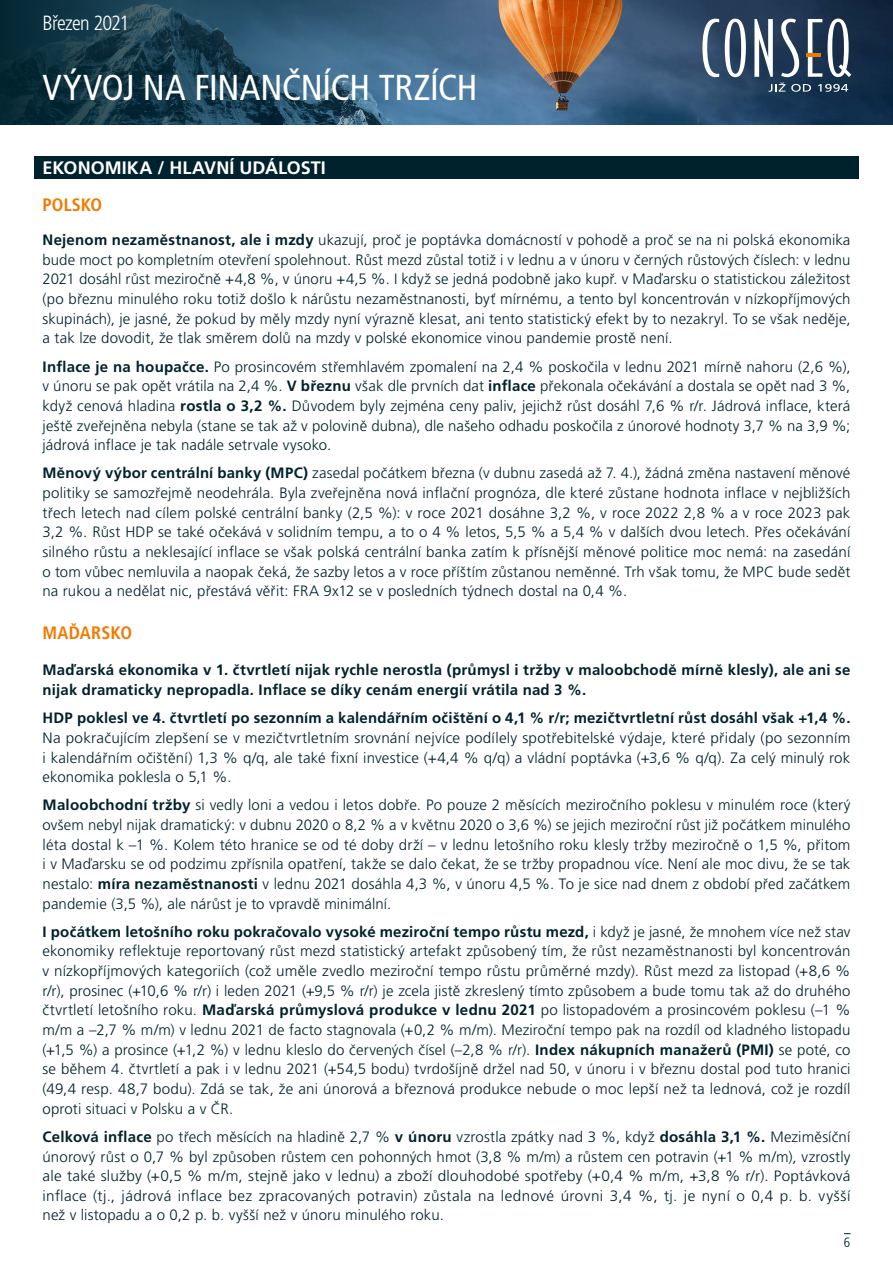
<style>
.page{position:relative;width:893px;height:1263px;background:#fff}
.page>*{position:absolute;margin:0;border:0;box-sizing:border-box;transform-origin:0 0}
.t1{font:condensed 36px "Frutiger LT Pro";letter-spacing:-.01em;color:#fff}
.t2{font:300 condensed 20.55px "Frutiger LT Pro";letter-spacing:-.035em;color:#fff}
.t3{font:700 18px "Frutiger LT Pro";color:#fff}
.t4{font:700 condensed 18px "Frutiger LT Pro";letter-spacing:.005em;color:#f17900}
.t5{font:300 15px/19.6px "Frutiger LT Pro";letter-spacing:.01em;color:#00222c;text-align:justify}
.t6{font:700 15px/19.6px "Frutiger LT Pro";letter-spacing:.015em;color:#00222c}
.t7{font:300 condensed 13.5px "Frutiger LT Pro";color:#00222c}
.s1{font-weight:700}
</style>
<div class="page">
<img style="left:496px;top:0;width:397px;height:124px">
<svg style="left:0;top:0;width:496px;height:124px;background:#294f67"></svg>
<svg style="left:702px;top:19px;width:17px;height:58px"></svg>
<svg style="left:725px;top:19px;width:21px;height:58px"></svg>
<svg style="left:754px;top:19px;width:97px;height:73px"></svg>
<div style="left:34px;top:157px;width:825px;height:22px;background:#00222c"></div>
<h2 class="t2" style="left:43px;top:11px;width:88px">Březen 2021</h2>
<h1 class="t1" style="left:43px;top:67px;width:436px">VÝVOJ NA FINANČNÍCH TRZÍCH</h1>
<p class="t3" style="left:43px;top:157px;width:285px">EKONOMIKA / HLAVNÍ UDÁLOSTI</p>
<p class="t4" style="left:43px;top:194px;width:61px">POLSKO</p>
<p class="t5" style="left:43px;top:230px;width:809px"><span class="s1">Nejenom nezaměstnanost, ale i mzdy</span> ukazují, proč je poptávka domácností v pohodě a proč se na ni polská ekonomika bude moct po kompletním otevření spolehnout. Růst mezd zůstal totiž i v lednu a v únoru v černých růstových číslech: v lednu 2021 dosáhl růst meziročně +4,8 %, v únoru +4,5 %. I když se jedná podobně jako kupř. v Maďarsku o statistickou záležitost (po březnu minulého roku totiž došlo k nárůstu nezaměstnanosti, byť mírnému, a tento byl koncentrován v nízkopříjmových skupinách), je jasné, že pokud by měly mzdy nyní výrazně klesat, ani tento statistický efekt by to nezakryl. To se však neděje, a tak lze dovodit, že tlak směrem dolů na mzdy v polské ekonomice vinou pandemie prostě není.</p>
<p class="t5" style="left:43px;top:357px;width:809px"><span class="s1">Inflace je na houpačce.</span> Po prosincovém střemhlavém zpomalení na 2,4 % poskočila v lednu 2021 mírně nahoru (2,6 %), v únoru se pak opět vrátila na 2,4 %. <span class="s1">V březnu</span> však dle prvních dat <span class="s1">inflace</span> překonala očekávání a dostala se opět nad 3 %, když cenová hladina <span class="s1">rostla o 3,2 %.</span> Důvodem byly zejména ceny paliv, jejichž růst dosáhl 7,6 % r/r. Jádrová inflace, která ještě zveřejněna nebyla (stane se tak až v polovině dubna), dle našeho odhadu poskočila z únorové hodnoty 3,7 % na 3,9 %; jádrová inflace je tak nadále setrvale vysoko.</p>
<p class="t5" style="left:43px;top:463px;width:809px"><span class="s1">Měnový výbor centrální banky (MPC)</span> zasedal počátkem března (v dubnu zasedá až 7. 4.), žádná změna nastavení měnové politiky se samozřejmě neodehrála. Byla zveřejněna nová inflační prognóza, dle které zůstane hodnota inflace v nejbližších třech letech nad cílem polské centrální banky (2,5 %): v roce 2021 dosáhne 3,2 %, v roce 2022 2,8 % a v roce 2023 pak 3,2 %. Růst HDP se také očekává v solidním tempu, a to o 4 % letos, 5,5 % a 5,4 % v dalších dvou letech. Přes očekávání silného růstu a neklesající inflace se však polská centrální banka zatím k přísnější měnové politice moc nemá: na zasedání o tom vůbec nemluvila a naopak čeká, že sazby letos a v roce příštím zůstanou neměnné. Trh však tomu, že MPC bude sedět na rukou a nedělat nic, přestává věřit: FRA 9x12 se v posledních týdnech dostal na 0,4 %.</p>
<p class="t4" style="left:43px;top:622px;width:91px">MAĎARSKO</p>
<p class="t6" style="left:43px;top:660px;width:809px">Maďarská ekonomika v 1. čtvrtletí nijak rychle nerostla (průmysl i tržby v maloobchodě mírně klesly), ale ani se nijak dramaticky nepropadla. Inflace se díky cenám energií vrátila nad 3 %.</p>
<p class="t6" style="left:43px;top:708px;width:809px">HDP poklesl ve 4. čtvrtletí po sezonním a kalendářním očištění o 4,1 % r/r; mezičtvrtletní růst dosáhl však +1,4 %.</p>
<p class="t5" style="left:43px;top:728px;width:809px">Na pokračujícím zlepšení se v mezičtvrtletním srovnání nejvíce podílely spotřebitelské výdaje, které přidaly (po sezonním i kalendářním očištění) 1,3 % q/q, ale také fixní investice (+4,4 % q/q) a vládní poptávka (+3,6 % q/q). Za celý minulý rok ekonomika poklesla o 5,1 %.</p>
<p class="t5" style="left:43px;top:795px;width:809px"><span class="s1">Maloobchodní tržby</span> si vedly loni a vedou i letos dobře. Po pouze 2 měsících meziročního poklesu v minulém roce (který ovšem nebyl nijak dramatický: v dubnu 2020 o 8,2 % a v květnu 2020 o 3,6 %) se jejich meziroční růst již počátkem minulého léta dostal k –1 %. Kolem této hranice se od té doby drží – v lednu letošního roku klesly tržby meziročně o 1,5 %, přitom i v Maďarsku se od podzimu zpřísnila opatření, takže se dalo čekat, že se tržby propadnou více. Není ale moc divu, že se tak nestalo: <span class="s1">míra nezaměstnanosti</span> v lednu 2021 dosáhla 4,3 %, v únoru 4,5 %. To je sice nad dnem z období před začátkem pandemie (3,5 %), ale nárůst je to vpravdě minimální.</p>
<p class="t5" style="left:43px;top:922px;width:809px"><span class="s1">I počátkem letošního roku pokračovalo vysoké meziroční tempo růstu mezd,</span> i když je jasné, že mnohem více než stav ekonomiky reflektuje reportovaný růst mezd statistický artefakt způsobený tím, že růst nezaměstnanosti byl koncentrován v nízkopříjmových kategoriích (což uměle zvedlo meziroční tempo růstu průměrné mzdy). Růst mezd za listopad (+8,6 % r/r), prosinec (+10,6 % r/r) i leden 2021 (+9,5 % r/r) je zcela jistě zkreslený tímto způsobem a bude tomu tak až do druhého čtvrtletí letošního roku. <span class="s1">Maďarská průmyslová produkce v lednu 2021</span> po listopadovém a prosincovém poklesu (–1 % m/m a –2,7 % m/m) v lednu 2021 de facto stagnovala (+0,2 % m/m). Meziroční tempo pak na rozdíl od kladného listopadu (+1,5 %) a prosince (+1,2 %) v lednu kleslo do červených čísel (–2,8 % r/r). <span class="s1">Index nákupních manažerů (PMI)</span> se poté, co se během 4. čtvrtletí a pak i v lednu 2021 (+54,5 bodu) tvrdošíjně držel nad 50, v únoru i v březnu dostal pod tuto hranici (49,4 resp. 48,7 bodu). Zdá se tak, že ani únorová a březnová produkce nebude o moc lepší než ta lednová, což je rozdíl oproti situaci v Polsku a v ČR.</p>
<p class="t5" style="left:43px;top:1127px;width:810px"><span class="s1">Celková inflace</span> po třech měsících na hladině 2,7 % <span class="s1">v únoru</span> vzrostla zpátky nad 3 %, když <span class="s1">dosáhla 3,1 %.</span> Meziměsíční únorový růst o 0,7 % byl způsoben růstem cen pohonných hmot (3,8 % m/m) a růstem cen potravin (+1 % m/m), vzrostly ale také služby (+0,5 % m/m, stejně jako v lednu) a zboží dlouhodobé spotřeby (+0,4 % m/m, +3,8 % r/r). Poptávková inflace (tj., jádrová inflace bez zpracovaných potravin) zůstala na lednové úrovni 3,4 %, tj. je nyní o 0,4 p. b. vyšší než v listopadu a o 0,2 p. b. vyšší než v únoru minulého roku.</p>
<p class="t7" style="left:844px;top:1234px;width:8px">6</p>
</div>
